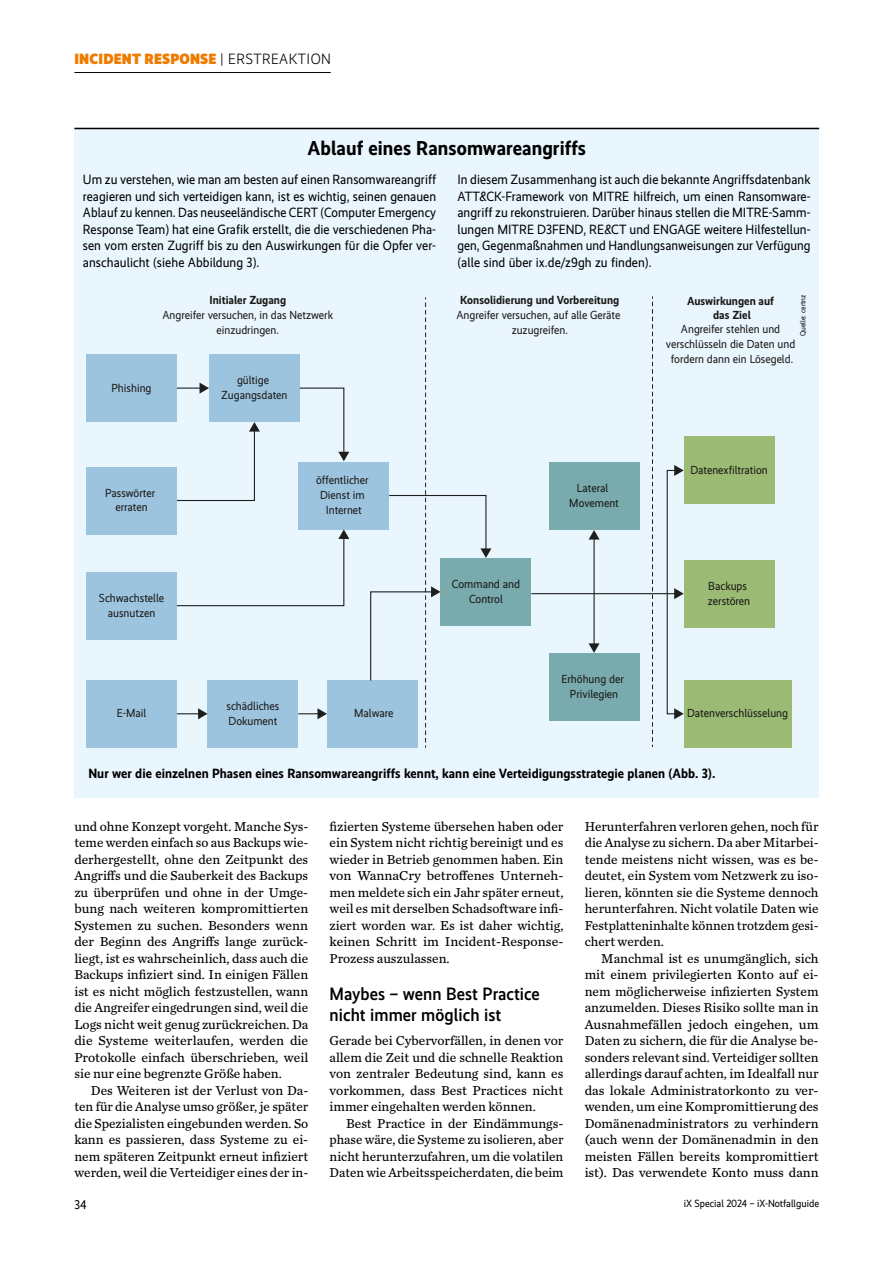
<style>
.page{position:relative;width:893px;height:1263px;background:#fff}
.page>*{position:absolute;margin:0;border:0;box-sizing:border-box;transform-origin:0 0}
.t1{font:700 20.25px "Realisti X";letter-spacing:.005em;color:#000}
.t2{font:500 18px/21px "Realisti X";letter-spacing:.005em;color:#000}
.t3{font:900 15px "Realisti X";letter-spacing:.01em;color:#ef7c00}
.t4{font:13.5px/16.5px "Chronicle Text G3";color:#000;text-align:justify}
.t5{font:13.5px/16.5px "Realisti X";letter-spacing:.005em;color:#000;text-align:justify}
.t6{font:700 13.5px "Realisti X";letter-spacing:.005em;color:#000}
.t7{font:12.75px "Realisti X";color:#000}
.t8{font:11.7px/14.7px "Realisti X";color:#1b1a18;text-align:center}
.t9{font:700 11.7px/14.1px "Realisti X";color:#1b1a18;text-align:center}
.t10{font:10.5px "Realisti X";color:#000}
.t11{font:7.5px "Realisti X";letter-spacing:.01em;color:#000}
.s1{font-weight:300;color:#000}
</style>
<div class="page">
<hr style="left:74px;top:72px;width:257px;height:1px;background:#000">
<div style="left:74px;top:128px;width:745px;height:670px;background:#eaf6fe"></div>
<hr style="left:74px;top:128px;width:745px;height:1px;background:#000">
<div style="left:86px;top:354px;width:91px;height:68px;background:#9dc4df"></div>
<div style="left:209px;top:354px;width:91px;height:68px;background:#9dc4df"></div>
<div style="left:86px;top:467px;width:91px;height:67px;background:#9dc4df"></div>
<div style="left:298px;top:462px;width:91px;height:67px;background:#9dc4df"></div>
<div style="left:86px;top:572px;width:91px;height:68px;background:#9dc4df"></div>
<div style="left:86px;top:680px;width:91px;height:68px;background:#9dc4df"></div>
<div style="left:208px;top:680px;width:90px;height:68px;background:#9dc4df"></div>
<div style="left:327px;top:680px;width:91px;height:68px;background:#9dc4df"></div>
<div style="left:441px;top:558px;width:90px;height:68px;background:#79aaad"></div>
<div style="left:549px;top:462px;width:90px;height:68px;background:#79aaad"></div>
<div style="left:549px;top:653px;width:90px;height:68px;background:#79aaad"></div>
<div style="left:684px;top:436px;width:90px;height:68px;background:#9bba73"></div>
<div style="left:684px;top:560px;width:90px;height:68px;background:#9bba73"></div>
<div style="left:684px;top:680px;width:107px;height:68px;background:#9bba73"></div>
<svg style="left:177px;top:383px;width:32px;height:11px"></svg>
<svg style="left:176px;top:422px;width:84px;height:80px"></svg>
<svg style="left:299px;top:387px;width:50px;height:74px"></svg>
<svg style="left:176px;top:529px;width:173px;height:78px"></svg>
<svg style="left:177px;top:708px;width:31px;height:11px"></svg>
<svg style="left:298px;top:708px;width:29px;height:11px"></svg>
<hr style="left:593px;top:538px;width:2px;height:107px;background:#1e1e1d">
<svg style="left:589px;top:530px;width:11px;height:9px"></svg>
<svg style="left:589px;top:643px;width:11px;height:10px"></svg>
<hr style="left:531px;top:593px;width:145px;height:1px;background:#1e1e1d">
<svg style="left:676px;top:589px;width:8px;height:9px"></svg>
<div style="left:667px;top:470px;width:9px;height:244px;border:1px solid #1e1e1d"></div>
<svg style="left:674px;top:465px;width:10px;height:11px"></svg>
<svg style="left:674px;top:708px;width:10px;height:11px"></svg>
<svg style="left:370px;top:297px;width:121px;height:451px"></svg>
<svg style="left:652px;top:296px;width:1px;height:451px"></svg>
<p class="t3" style="left:74px;top:48px;width:258px">INCIDENT RESPONSE <span class="s1">| ERSTREAKTION</span></p>
<h1 class="t1" style="left:307px;top:133px;width:280px">Ablauf eines Ransomwareangriffs</h1>
<p class="t5" style="left:83px;top:170px;width:355px">Um zu verstehen, wie man am besten auf einen Ransomwareangriff reagieren und sich verteidigen kann, ist es wichtig, seinen genauen Ablauf zu kennen. Das neuseeländische CERT (Computer Emergency Response Team) hat eine Grafik erstellt, die die verschiedenen Pha&shy;sen vom ersten Zugriff bis zu den Auswirkungen für die Opfer ver&shy;anschaulicht (siehe Abbildung 3).</p>
<p class="t5" style="left:457px;top:170px;width:355px">In diesem Zusammenhang ist auch die bekannte Angriffsdatenbank ATT&amp;CK-Framework von MITRE hilfreich, um einen Ransomware&shy;angriff zu rekonstruieren. Darüber hinaus stellen die MITRE-Samm&shy;lungen MITRE D3FEND, RE&amp;CT und ENGAGE weitere Hilfestellun&shy;gen, Gegenmaßnahmen und Handlungsanweisungen zur Verfügung (alle sind über ix.de/z9gh zu finden).</p>
<p class="t9" style="left:209px;top:292px;width:78px">Initialer Zugang</p>
<p class="t8" style="left:162px;top:307px;width:172px">Angreifer versuchen, in das Netzwerk einzudringen.</p>
<p class="t11" style="left:798px;top:336px;width:43px;rotate:-90deg">Quelle: certnz</p>
<p class="t9" style="left:460px;top:292px;width:161px">Konsolidierung und Vorbereitung</p>
<p class="t8" style="left:456px;top:307px;width:165px">Angreifer versuchen, auf alle Geräte zuzugreifen.</p>
<p class="t9" style="left:687px;top:293px;width:88px">Auswirkungen auf das Ziel</p>
<p class="t8" style="left:666px;top:321px;width:131px">Angreifer stehlen und verschlüsseln die Daten und fordern dann ein Lösegeld.</p>
<p class="t8" style="left:112px;top:379px;width:42px">Phishing</p>
<p class="t8" style="left:221px;top:372px;width:68px">gültige<br>Zugangsdaten</p>
<p class="t8" style="left:105px;top:484px;width:52px">Passwörter erraten</p>
<p class="t8" style="left:316px;top:472px;width:54px">öffentlicher<br>Dienst im<br>Internet</p>
<p class="t8" style="left:99px;top:590px;width:67px">Schwachstelle ausnutzen</p>
<p class="t8" style="left:117px;top:705px;width:31px">E-Mail</p>
<p class="t8" style="left:227px;top:698px;width:54px;text-align:left">schädliches<br>Dokument</p>
<p class="t8" style="left:354px;top:705px;width:41px">Malware</p>
<p class="t8" style="left:452px;top:576px;width:70px">Command and<br>Control</p>
<p class="t8" style="left:569px;top:480px;width:51px">Lateral<br>Movement</p>
<p class="t8" style="left:561px;top:671px;width:64px">Erhöhung der<br>Privilegien</p>
<p class="t8" style="left:690px;top:462px;width:79px">Datenexfiltration</p>
<p class="t8" style="left:708px;top:578px;width:44px;text-align:left">Backups zerstören</p>
<p class="t8" style="left:687px;top:705px;width:102px">Datenverschlüsselung</p>
<p class="t6" style="left:88px;top:763px;width:629px">Nur wer die einzelnen Phasen eines Ransomwareangriffs kennt, kann eine Verteidigungsstrategie planen (Abb. 3).</p>
<p class="t4" style="left:74px;top:817px;width:235px">und ohne Konzept vorgeht. Manche Sys&shy;teme werden einfach so aus Backups wie&shy;derhergestellt, ohne den Zeitpunkt des Angriffs und die Sauberkeit des Backups zu überprüfen und ohne in der Umge&shy;bung nach weiteren kompromittierten Systemen zu suchen. Besonders wenn der Beginn des Angriffs lange zurück&shy;liegt, ist es wahrscheinlich, dass auch die Backups infiziert sind. In einigen Fällen ist es nicht möglich festzustellen, wann die Angreifer eingedrungen sind, weil die Logs nicht weit genug zurückreichen. Da die Systeme weiterlaufen, werden die Protokolle einfach überschrieben, weil sie nur eine begrenzte Größe haben.</p>
<p class="t4" style="left:74px;top:1081px;width:235px;text-indent:17px">Des Weiteren ist der Verlust von Da&shy;ten für die Analyse umso größer, je später die Spezialisten eingebunden werden. So kann es passieren, dass Systeme zu ei&shy;nem späteren Zeitpunkt erneut infiziert werden, weil die Verteidiger eines der in-</p>
<p class="t4" style="left:330px;top:817px;width:235px">fizierten Systeme übersehen haben oder ein System nicht richtig bereinigt und es wieder in Betrieb genommen haben. Ein von WannaCry betroffenes Unterneh&shy;men meldete sich ein Jahr später erneut, weil es mit derselben Schadsoftware infi&shy;ziert worden war. Es ist daher wichtig, keinen Schritt im Incident-Response-Prozess auszulassen.</p>
<h2 class="t2" style="left:330px;top:981px;width:212px">Maybes – wenn Best Practice nicht immer möglich ist</h2>
<p class="t4" style="left:330px;top:1032px;width:235px">Gerade bei Cybervorfällen, in denen vor allem die Zeit und die schnelle Reaktion von zentraler Bedeutung sind, kann es vorkommen, dass Best Practices nicht immer eingehalten werden können.</p>
<p class="t4" style="left:330px;top:1114px;width:235px;text-indent:17px">Best Practice in der Eindämmungs&shy;phase wäre, die Systeme zu isolieren, aber nicht herunterzufahren, um die volatilen Daten wie Arbeitsspeicherdaten, die beim</p>
<p class="t4" style="left:585px;top:817px;width:235px">Herunterfahren verloren gehen, noch für die Analyse zu sichern. Da aber Mitarbei&shy;tende meistens nicht wissen, was es be&shy;deutet, ein System vom Netzwerk zu iso&shy;lieren, könnten sie die Systeme dennoch herunterfahren. Nicht volatile Daten wie Festplatteninhalte können trotzdem gesi&shy;chert werden.</p>
<p class="t4" style="left:585px;top:949px;width:235px;text-indent:17px">Manchmal ist es unumgänglich, sich mit einem privilegierten Konto auf ei&shy;nem möglicherweise infizierten System anzumelden. Dieses Risiko sollte man in Ausnahmefällen jedoch eingehen, um Daten zu sichern, die für die Analyse be&shy;sonders relevant sind. Verteidiger sollten allerdings darauf achten, im Idealfall nur das lokale Administratorkonto zu ver&shy;wenden, um eine Kompromittierung des Domänenadministrators zu verhindern (auch wenn der Domänenadmin in den meisten Fällen bereits kompromittiert ist). Das verwendete Konto muss dann</p>
<p class="t7" style="left:74px;top:1195px;width:14px">34</p>
<p class="t10" style="left:684px;top:1196px;width:137px">iX Special 2024 – iX-Notfallguide</p>
</div>
